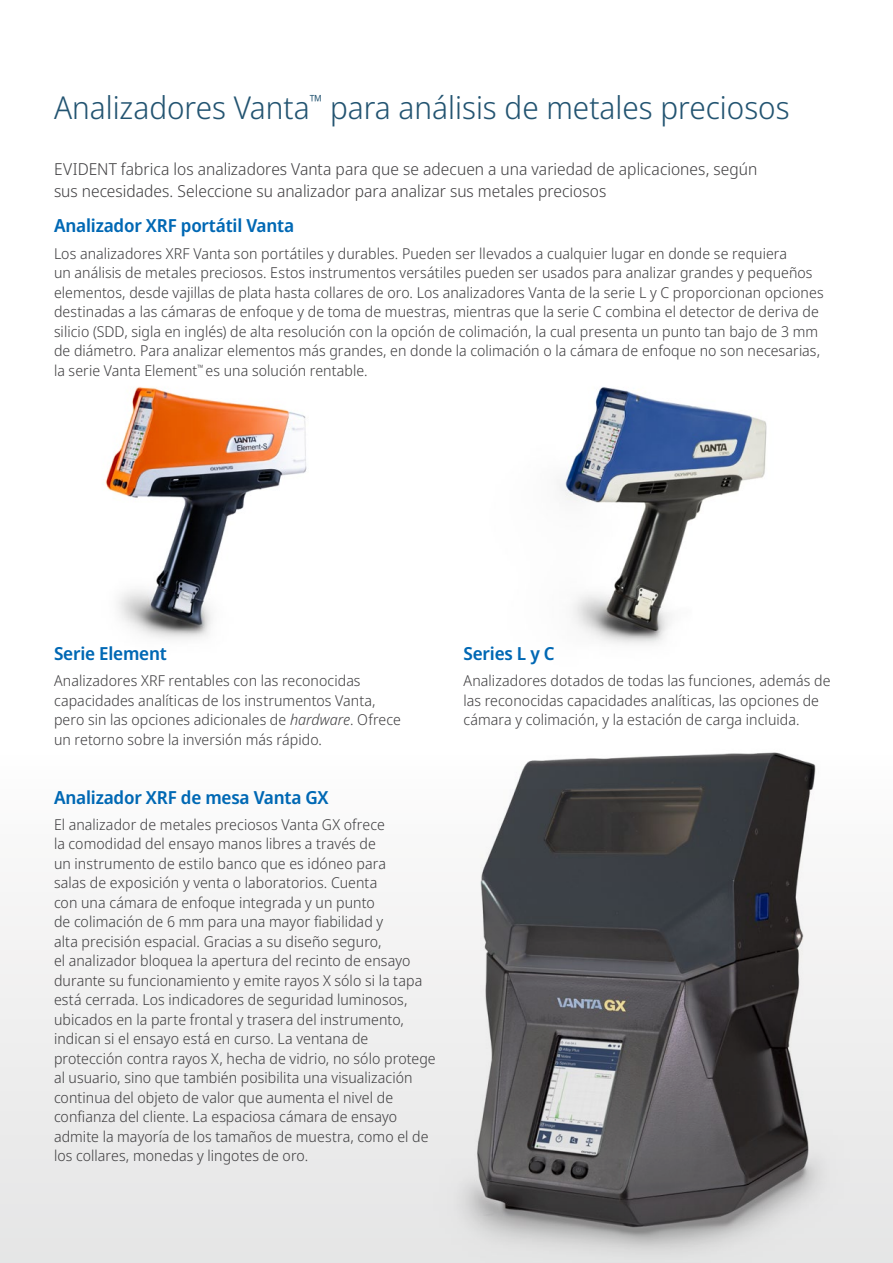
<style>
.page{position:relative;width:893px;height:1263px;background:#fff}
.page>*{position:absolute;margin:0;border:0;box-sizing:border-box;transform-origin:0 0}
.EV_Cover_Subtitle_21{font:300 31.5px "Noto Sans Display";color:#235471}
.EV_Title_12{font:600 18px "Noto Sans Display";letter-spacing:-.01em;color:#0068b4}
.EV_Text_11{font:300 16.5px/22.5px "Noto Sans Display";color:#414042}
.EV_Text_10{font:300 15px/19.5px "Noto Sans Display";letter-spacing:.005em;color:#414042}
.s1{font-style:italic}
</style>
<div class="page">
<img style="left:559px;top:387px;width:208px;height:253px">
<svg style="left:0;top:640px;width:893px;height:623px"></svg>
<img style="left:34px;top:386px;width:368px;height:295px">
<p class="EV_Cover_Subtitle_21" style="left:54px;top:85px;width:737px">Analizadores Vanta<sup>™</sup> para análisis de metales preciosos</p>
<p class="EV_Text_11" style="left:54px;top:158px;width:705px">EVIDENT fabrica los analizadores Vanta para que se adecuen a una variedad de aplicaciones, según sus necesidades. Seleccione su analizador para analizar sus metales preciosos</p>
<p class="EV_Title_12" style="left:54px;top:213px;width:242px">Analizador XRF portátil Vanta</p>
<p class="EV_Text_10" style="left:54px;top:244px;width:771px">Los analizadores XRF Vanta son portátiles y durables. Pueden ser llevados a cualquier lugar en donde se requiera<br>un análisis de metales preciosos. Estos instrumentos versátiles pueden ser usados para analizar grandes y pequeños elementos, desde vajillas de plata hasta collares de oro. Los analizadores Vanta de la serie L y C proporcionan opciones destinadas a las cámaras de enfoque y de toma de muestras, mientras que la serie C combina el detector de deriva de silicio (SDD, sigla en inglés) de alta resolución con la opción de colimación, la cual presenta un punto tan bajo de 3 mm de diámetro. Para analizar elementos más grandes, en donde la colimación o la cámara de enfoque no son necesarias, la serie Vanta Element<sup>™</sup> es una solución rentable.</p>
<p class="EV_Title_12" style="left:54px;top:641px;width:114px">Serie Element</p>
<p class="EV_Text_10" style="left:54px;top:671px;width:348px">Analizadores XRF rentables con las reconocidas capacidades analíticas de los instrumentos Vanta, pero sin las opciones adicionales de <span class="s1">hardware</span>. Ofrece un retorno sobre la inversión más rápido.</p>
<p class="EV_Title_12" style="left:54px;top:784px;width:276px">Analizador XRF de mesa Vanta GX</p>
<p class="EV_Text_10" style="left:54px;top:815px;width:383px">El analizador de metales preciosos Vanta GX ofrece<br>la comodidad del ensayo manos libres a través de<br>un instrumento de estilo banco que es idóneo para<br>salas de exposición y venta o laboratorios. Cuenta<br>con una cámara de enfoque integrada y un punto<br>de colimación de 6 mm para una mayor fiabilidad y<br>alta precisión espacial. Gracias a su diseño seguro,<br>el analizador bloquea la apertura del recinto de ensayo durante su funcionamiento y emite rayos X sólo si la tapa está cerrada. Los indicadores de seguridad luminosos, ubicados en la parte frontal y trasera del instrumento, indican si el ensayo está en curso. La ventana de protección contra rayos X, hecha de vidrio, no sólo protege al usuario, sino que también posibilita una visualización continua del objeto de valor que aumenta el nivel de confianza del cliente. La espaciosa cámara de ensayo admite la mayoría de los tamaños de muestra, como el de los collares, monedas y lingotes de oro.</p>
<p class="EV_Title_12" style="left:463px;top:641px;width:93px">Series L y C</p>
<p class="EV_Text_10" style="left:463px;top:671px;width:368px">Analizadores dotados de todas las funciones, además de las reconocidas capacidades analíticas, las opciones de cámara y colimación, y la estación de carga incluida.</p>
</div>
